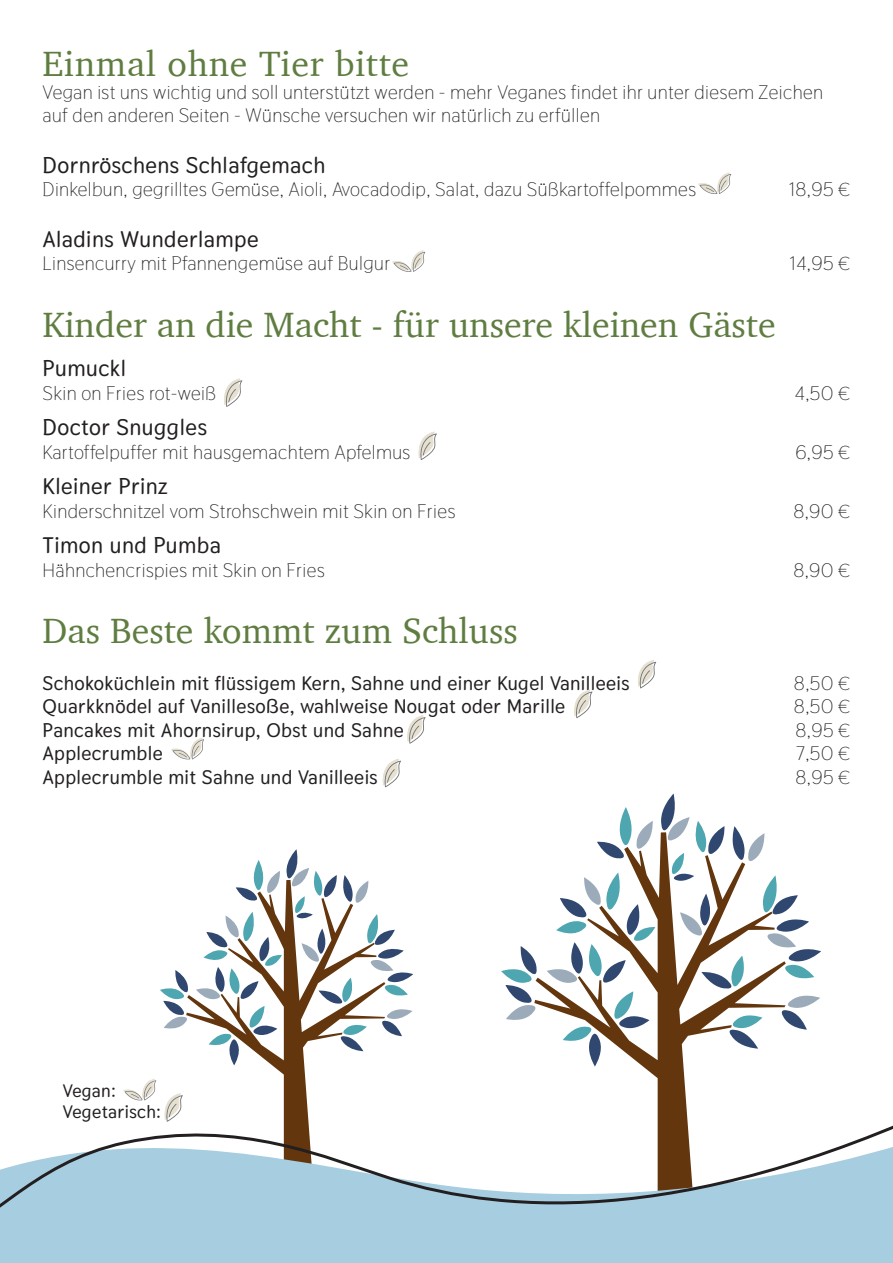
<style>
.page{position:relative;width:893px;height:1263px;background:#fff}
.page>*{position:absolute;margin:0;border:0;box-sizing:border-box;transform-origin:0 0}
.t1{font:36px "Charter";color:#607d41}
.t2{font:36px "Charter";letter-spacing:.02em;color:#607d41}
.t3{font:700 22.5px "Thasadith";letter-spacing:.02em;color:#231f20}
.t4{font:19.5px/23.4px "Thasadith";letter-spacing:.02em;color:#231f20}
.t5{font:700 19.5px "Thasadith";letter-spacing:.02em;color:#231f20}
.t6{font:700 18px "Thasadith";letter-spacing:.02em;color:#231f20}
</style>
<div class="page">
<svg style="left:501px;top:946px;width:33px;height:74px"></svg>
<svg style="left:534px;top:832px;width:247px;height:252px"></svg>
<svg style="left:597px;top:807px;width:56px;height:52px"></svg>
<svg style="left:730px;top:826px;width:34px;height:36px"></svg>
<svg style="left:763px;top:875px;width:58px;height:105px"></svg>
<svg style="left:781px;top:995px;width:39px;height:35px"></svg>
<svg style="left:613px;top:991px;width:36px;height:39px"></svg>
<svg style="left:701px;top:956px;width:45px;height:33px"></svg>
<svg style="left:563px;top:1026px;width:40px;height:40px"></svg>
<svg style="left:680px;top:894px;width:32px;height:43px"></svg>
<svg style="left:547px;top:872px;width:108px;height:112px"></svg>
<svg style="left:661px;top:793px;width:63px;height:89px"></svg>
<svg style="left:729px;top:1013px;width:33px;height:36px"></svg>
<svg style="left:160px;top:970px;width:26px;height:59px"></svg>
<svg style="left:186px;top:981px;width:120px;height:103px"></svg>
<svg style="left:196px;top:849px;width:217px;height:216px"></svg>
<svg style="left:698px;top:172px;width:33px;height:22px"></svg>
<svg style="left:392px;top:250px;width:33px;height:22px"></svg>
<svg style="left:171px;top:738px;width:33px;height:21px"></svg>
<svg style="left:418px;top:431px;width:19px;height:29px"></svg>
<svg style="left:638px;top:660px;width:18px;height:28px"></svg>
<svg style="left:574px;top:690px;width:18px;height:28px"></svg>
<svg style="left:407px;top:715px;width:19px;height:29px"></svg>
<svg style="left:382px;top:759px;width:19px;height:28px"></svg>
<svg style="left:224px;top:378px;width:18px;height:29px"></svg>
<svg style="left:0;top:1084px;width:893px;height:179px"></svg>
<svg style="left:123px;top:1079px;width:33px;height:21px"></svg>
<svg style="left:162px;top:1093px;width:21px;height:29px"></svg>
<p class="t2" style="left:43px;top:32px;width:368px">Einmal ohne Tier bitte</p>
<p class="t4" style="left:43px;top:81px;width:782px">Vegan ist uns wichtig und soll unterstützt werden - mehr Veganes findet ihr unter diesem Zeichen auf den anderen Seiten - Wünsche versuchen wir natürlich zu erfüllen</p>
<p class="t3" style="left:43px;top:146px;width:284px">Dornröschens Schlafgemach</p>
<p class="t4" style="left:43px;top:178px;width:655px">Dinkelbun, gegrilltes Gemüse, Aioli, Avocadodip, Salat, dazu Süßkartoffelpommes</p>
<p class="t4" style="left:789px;top:178px;width:63px">18,95 €</p>
<p class="t3" style="left:43px;top:220px;width:218px">Aladins Wunderlampe</p>
<p class="t4" style="left:43px;top:252px;width:349px">Linsencurry mit Pfannengemüse auf Bulgur</p>
<p class="t4" style="left:790px;top:252px;width:62px">14,95 €</p>
<p class="t1" style="left:43px;top:293px;width:735px">Kinder an die Macht - für unsere kleinen Gäste</p>
<p class="t3" style="left:43px;top:350px;width:85px">Pumuckl</p>
<p class="t4" style="left:43px;top:382px;width:175px">Skin on Fries rot-weiß</p>
<p class="t4" style="left:795px;top:382px;width:57px">4,50 €</p>
<p class="t3" style="left:43px;top:409px;width:166px">Doctor Snuggles</p>
<p class="t4" style="left:43px;top:440px;width:369px">Kartoffelpuffer mit hausgemachtem Apfelmus</p>
<p class="t4" style="left:795px;top:440px;width:57px">6,95 €</p>
<p class="t3" style="left:43px;top:468px;width:127px">Kleiner Prinz</p>
<p class="t4" style="left:43px;top:499px;width:414px">Kinderschnitzel vom Strohschwein mit Skin on Fries</p>
<p class="t4" style="left:793px;top:499px;width:59px">8,90 €</p>
<p class="t3" style="left:43px;top:527px;width:180px">Timon und Pumba</p>
<p class="t4" style="left:43px;top:558px;width:284px">Hähnchencrispies mit Skin on Fries</p>
<p class="t4" style="left:793px;top:558px;width:59px">8,90 €</p>
<p class="t1" style="left:43px;top:600px;width:477px">Das Beste kommt zum Schluss</p>
<p class="t5" style="left:43px;top:667px;width:589px">Schokoküchlein mit flüssigem Kern, Sahne und einer Kugel Vanilleeis</p>
<p class="t4" style="left:794px;top:672px;width:58px">8,50 €</p>
<p class="t5" style="left:43px;top:690px;width:524px">Quarkknödel auf Vanillesoße, wahlweise Nougat oder Marille</p>
<p class="t4" style="left:794px;top:695px;width:58px">8,50 €</p>
<p class="t5" style="left:43px;top:714px;width:363px">Pancakes mit Ahornsirup, Obst und Sahne</p>
<p class="t4" style="left:796px;top:718px;width:56px">8,95 €</p>
<p class="t5" style="left:43px;top:737px;width:122px">Applecrumble</p>
<p class="t4" style="left:796px;top:742px;width:56px">7,50 €</p>
<p class="t5" style="left:43px;top:761px;width:337px">Applecrumble mit Sahne und Vanilleeis</p>
<p class="t4" style="left:796px;top:765px;width:56px">8,95 €</p>
<p class="t6" style="left:63px;top:1076px;width:55px">Vegan:</p>
<p class="t6" style="left:63px;top:1097px;width:100px">Vegetarisch:</p>
</div>
